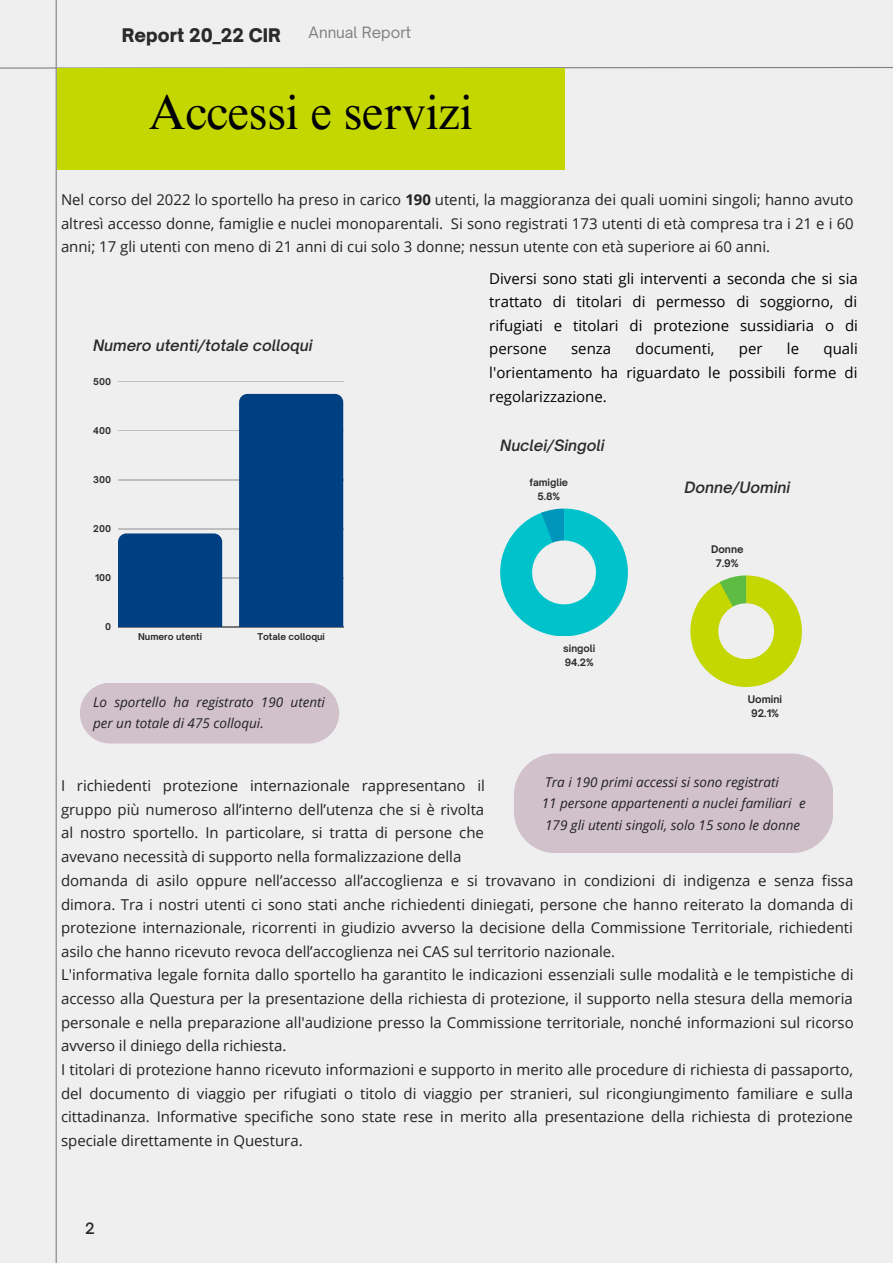
<style>
.page{position:relative;width:893px;height:1264px;background:#fff}
.page>*{position:absolute;margin:0;border:0;box-sizing:border-box;transform-origin:0 0}
.t1{font:48px "Times NRMT Pro";color:#000}
.t2{font:900 18px "Open Sauce One";color:#2b2b2b}
.t3{font:15px/23.5px "Open Sans";color:#222;text-align:justify}
.t4{font:15px/23.5px "Open Sans";color:#000;text-align:justify}
.t5{font:italic 600 15px "Open Sauce One";color:#2b2b2b}
.t6{font:15px "Open Sauce One";color:#808080}
.t7{font:600 15px "Open Sauce One";color:#2b2b2b}
.t8{font:italic 13.5px/21.3px "Open Sans";color:#222}
.t9{font:700 10.05px "Open Sauce One";color:#2b2b2b}
.t10{font:700 9.75px "Open Sauce One";color:#2b2b2b}
.t11{font:700 9px "Open Sauce One";color:#2b2b2b}
.s1{font-weight:700}
</style>
<div class="page">
<div style="left:0;top:0;width:892px;height:1262px;background:#efefef"></div>
<hr style="left:56px;top:0;width:1px;height:1262px;background:#808080">
<svg style="left:0;top:66px;width:892px;height:3px"></svg>
<div style="left:57px;top:68px;width:507px;height:102px;background:#c4d700"></div>
<div style="left:80px;top:682px;width:259px;height:61px;background:#d1c1cb;border-radius:30px"></div>
<hr style="left:118px;top:381px;width:225px;height:1px;background:#2b2b2b">
<hr style="left:118px;top:430px;width:225px;height:1px;background:#2b2b2b">
<hr style="left:118px;top:479px;width:225px;height:1px;background:#2b2b2b">
<hr style="left:118px;top:528px;width:225px;height:1px;background:#2b2b2b">
<hr style="left:118px;top:577px;width:225px;height:1px;background:#2b2b2b">
<hr style="left:118px;top:627px;width:225px;height:1px;background:#2b2b2b">
<div style="left:118px;top:533px;width:104px;height:94px;background:#004082"></div>
<div style="left:239px;top:394px;width:104px;height:233px;background:#004082"></div>
<svg style="left:500px;top:508px;width:128px;height:128px"></svg>
<svg style="left:690px;top:575px;width:111px;height:112px"></svg>
<div style="left:514px;top:753px;width:318px;height:99px;background:#d1c1cb"></div>
<p class="t2" style="left:122px;top:24px;width:160px">Report 20_22 CIR</p>
<p class="t6" style="left:308px;top:23px;width:104px">Annual Report</p>
<p class="t1" style="left:149px;top:94px;width:325px">Accessi e servizi</p>
<p class="t3" style="left:61px;top:188px;width:794px">Nel corso del 2022 lo sportello ha preso in carico <span class="s1">190</span> utenti, la maggioranza dei quali uomini singoli; hanno avuto altresì accesso donne, famiglie e nuclei monoparentali. Si sono registrati 173 utenti di età compresa tra i 21 e i 60 anni; 17 gli utenti con meno di 21 anni di cui solo 3 donne; nessun utente con età superiore ai 60 anni.</p>
<p class="t5" style="left:93px;top:335px;width:221px">Numero utenti/totale colloqui</p>
<p class="t11" style="left:93px;top:375px;width:19px">500</p>
<p class="t11" style="left:93px;top:424px;width:19px">400</p>
<p class="t11" style="left:93px;top:474px;width:20px">300</p>
<p class="t11" style="left:93px;top:523px;width:19px">200</p>
<p class="t11" style="left:95px;top:572px;width:18px">100</p>
<p class="t11" style="left:105px;top:621px;width:8px">0</p>
<p class="t11" style="left:138px;top:631px;width:65px">Numero utenti</p>
<p class="t11" style="left:257px;top:631px;width:69px">Totale colloqui</p>
<p class="t8" style="left:93px;top:691px;width:233px">Lo sportello ha registrato 190 utenti per un totale di 475 colloqui.</p>
<p class="t4" style="left:489px;top:266px;width:370px">Diversi sono stati gli interventi a seconda che si sia trattato di titolari di permesso di soggiorno, di rifugiati e titolari di protezione sussidiaria o di persone</p>
<p class="t4" style="left:489px;top:337px;width:370px;text-indent:334px">quali l'orientamento ha riguardato le possibili forme di regolarizzazione.</p>
<p class="t4" style="left:571px;top:337px;width:42px">senza</p>
<p class="t4" style="left:635px;top:337px;width:80px">documenti,</p>
<p class="t4" style="left:738px;top:337px;width:25px">per</p>
<p class="t4" style="left:786px;top:337px;width:14px">le</p>
<p class="t5" style="left:500px;top:436px;width:106px">Nuclei/Singoli</p>
<p class="t10" style="left:529px;top:476px;width:40px">famiglie</p>
<p class="t10" style="left:537px;top:490px;width:24px">5.8%</p>
<p class="t10" style="left:563px;top:642px;width:34px">singoli</p>
<p class="t10" style="left:564px;top:656px;width:30px">94.2%</p>
<p class="t5" style="left:684px;top:478px;width:107px">Donne/Uomini</p>
<p class="t9" style="left:711px;top:543px;width:34px">Donne</p>
<p class="t9" style="left:715px;top:557px;width:24px">7.9%</p>
<p class="t9" style="left:747px;top:692px;width:36px">Uomini</p>
<p class="t9" style="left:751px;top:706px;width:29px">92.1%</p>
<p class="t3" style="left:61px;top:773px;width:425px">I richiedenti protezione internazionale rappresentano il gruppo più numeroso all’interno dell’utenza che si è rivolta al nostro sportello. In particolare, si tratta di persone che avevano necessità di supporto nella formalizzazione della</p>
<p class="t8" style="left:545px;top:771px;width:235px">Tra i 190 primi accessi si sono registrati</p>
<p class="t8" style="left:541px;top:792px;width:265px">11 persone appartenenti a nuclei familiari e</p>
<p class="t8" style="left:545px;top:813px;width:256px">179 gli utenti singoli, solo 15 sono le donne</p>
<p class="t3" style="left:61px;top:868px;width:793px">domanda di asilo oppure nell’accesso all’accoglienza e si trovavano in condizioni di indigenza e senza fissa dimora. Tra i nostri utenti ci sono stati anche richiedenti diniegati, persone che hanno reiterato la domanda di protezione internazionale, ricorrenti in giudizio avverso la decisione della Commissione Territoriale, richiedenti asilo che hanno ricevuto revoca dell’accoglienza nei CAS sul territorio nazionale.</p>
<p class="t3" style="left:61px;top:962px;width:794px">L'informativa legale fornita dallo sportello ha garantito le indicazioni essenziali sulle modalità e le tempistiche di accesso alla Questura per la presentazione della richiesta di protezione, il supporto nella stesura della memoria personale e nella preparazione all'audizione presso la Commissione territoriale, nonché informazioni sul ricorso avverso il diniego della richiesta.</p>
<p class="t3" style="left:61px;top:1057px;width:793px">I titolari di protezione hanno ricevuto informazioni e supporto in merito alle procedure di richiesta di passaporto, del documento di viaggio per rifugiati o titolo di viaggio per stranieri, sul ricongiungimento familiare e sulla cittadinanza. Informative specifiche sono state rese in merito alla presentazione della richiesta di protezione speciale direttamente in Questura.</p>
<p class="t7" style="left:85px;top:1218px;width:11px">2</p>
</div>
